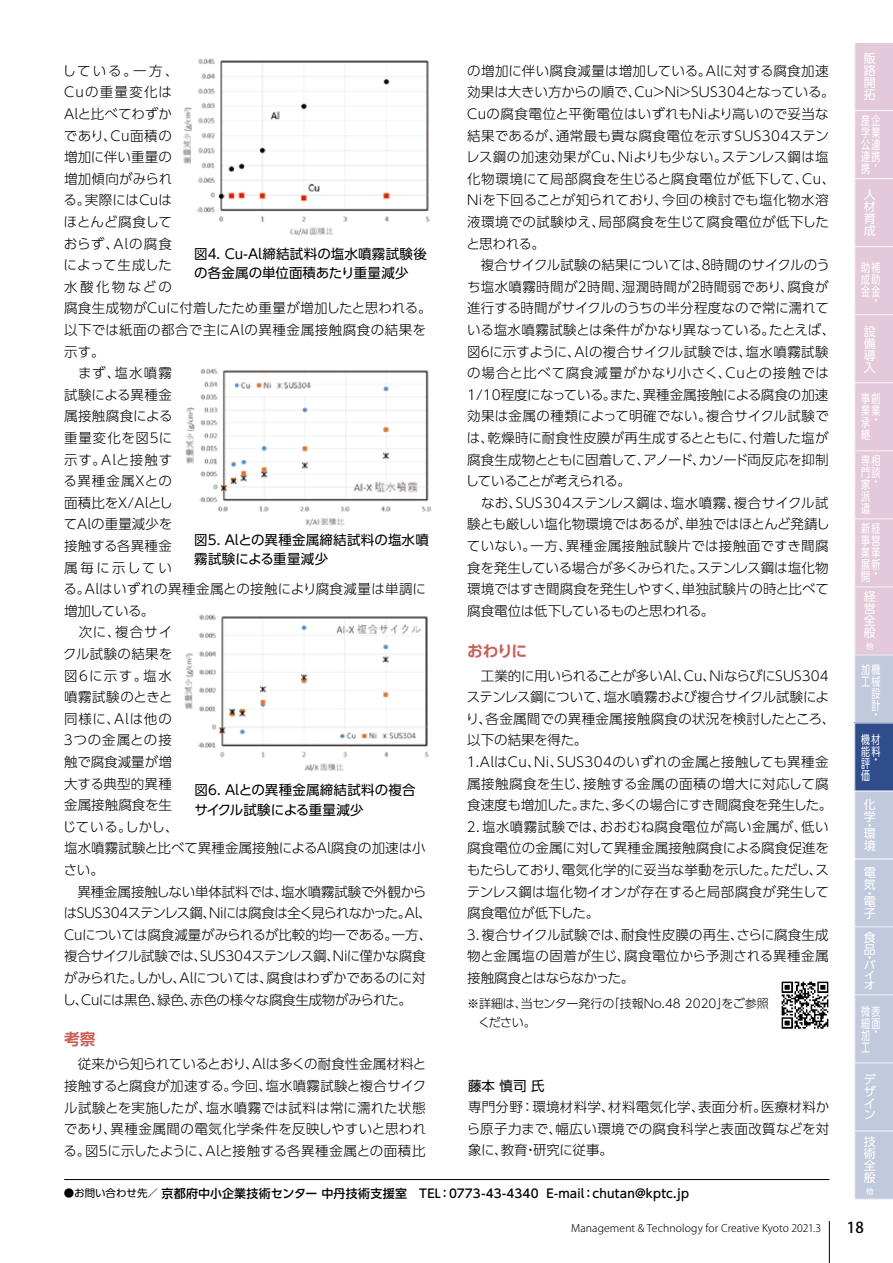
<style>
.page{position:relative;width:893px;height:1263px;background:#fff}
.page>*{position:absolute;margin:0;border:0;box-sizing:border-box;transform-origin:0 0}
.t1{font:700 15.75px "UD Shin Go Pro De";letter-spacing:-.045em;color:#cd5e57}
.t2{font:500 15px "Koz Go Pro";color:#000}
.t3{font:300 13.5px/21.6px "UD Shin Go Pro";letter-spacing:.005em;color:#000}
.t4{font:13.5px/19.5px "UD Shin Go Pro";letter-spacing:.01em;color:#000}
.t5{font:500 12px "UD Shin Go Pro";letter-spacing:.015em;color:#000}
.t6{font:12px/12px "UD Shin Go Pro";color:#fff;scale:.75 1}
.t7{font:12px/12px "UD Shin Go Pro";color:#fff}
.t8{font:300 12px/19.5px "UD Shin Go Pro";color:#000}
.t9{font:300 10.5px "Koz Go Pro";letter-spacing:.01em;color:#000}
.t10{font:10.5px/9.9px "UD Shin Go Pro";color:#fff;scale:1.15 1}
.t11{font:7.5px "UD Shin Go Pro";color:#fff}
.s1{font-weight:400;font-size:10.5px}
</style>
<div class="page">
<hr style="left:829px;top:1221px;width:1px;height:42px;background:#000">
<svg style="left:854px;top:42px;width:39px;height:1158px;background:#ccc3d7"></svg>
<hr style="left:64px;top:1179px;width:765px;height:1px;background:#000">
<img style="left:183px;top:58px;width:247px;height:178px">
<img style="left:185px;top:368px;width:246px;height:158px">
<img style="left:184px;top:614px;width:245px;height:158px">
<img style="left:781px;top:981px;width:48px;height:48px">
<p class="t3" style="left:62px;top:59px;width:372px">している。一方、<br>Cuの重量変化は<br>Alと比べてわずか<br>であり、Cu面積の<br>増加に伴い重量の<br>増加傾向がみられ<br>る。実際にはCuは<br>ほとんど腐食して<br>おらず、Alの腐食<br>によって生成した<br>水酸化物などの<br>腐食生成物がCuに付着したため重量が増加したと思われる。以下では紙面の都合で主にAlの異種金属接触腐食の結果を示す。<br>　まず、塩水噴霧<br>試験による異種金<br>属接触腐食による<br>重量変化を図５に<br>示す。Alと接触す<br>る異種金属Xとの<br>面積比をX/Alとし<br>てAlの重量減少を<br>接触する各異種金<br>属毎に示してい<br>る。Alはいずれの異種金属との接触により腐食減量は単調に増加している。<br>　次に、複合サイ<br>クル試験の結果を<br>図６に示す。塩水<br>噴霧試験のときと<br>同様に、Alは他の<br>３つの金属との接<br>触で腐食減量が増<br>大する典型的異種<br>金属接触腐食を生<br>じている。しかし、<br>塩水噴霧試験と比べて異種金属接触によるAl腐食の加速は小さい。<br>　異種金属接触しない単体試料では、塩水噴霧試験で外観からはSUS304ステンレス鋼、Niには腐食は全く見られなかった。Al、<br>Cuについては腐食減量がみられるが比較的均一である。一方、複合サイクル試験では、SUS304ステンレス鋼、Niに僅かな腐食がみられた。しかし、Alについては、腐食はわずかであるのに対し、Cuには黒色、緑色、赤色の様々な腐食生成物がみられた。</p>
<p class="t1" style="left:64px;top:1026px;width:33px">考察</p>
<p class="t3" style="left:64px;top:1053px;width:364px;text-align:justify">　従来から知られているとおり、Alは多くの耐食性金属材料と接触すると腐食が加速する。今回、塩水噴霧試験と複合サイクル試験とを実施したが、塩水噴霧では試料は常に濡れた状態であり、異種金属間の電気化学条件を反映しやすいと思われる。図５に示したように、Alと接触する各異種金属との面積比</p>
<p class="t4" style="left:194px;top:243px;width:234px">図4. Cu-Al締結試料の塩水噴霧試験後の各金属の単位面積あたり重量減少</p>
<p class="t4" style="left:194px;top:529px;width:236px">図5. Alとの異種金属締結試料の塩水噴霧試験による重量減少</p>
<p class="t4" style="left:194px;top:780px;width:223px">図6. Alとの異種金属締結試料の複合サイクル試験による重量減少</p>
<p class="t3" style="left:466px;top:59px;width:371px">の増加に伴い腐食減量は増加している。Alに対する腐食加速効果は大きい方からの順で、Cu&gt;Ni&gt;SUS304となっている。<br>Cuの腐食電位と平衡電位はいずれもNiより高いので妥当な結果であるが、通常最も貴な腐食電位を示すSUS304ステンレス鋼の加速効果がCu、Niよりも少ない。ステンレス鋼は塩化物環境にて局部腐食を生じると腐食電位が低下して、Cu、<br>Niを下回ることが知られており、今回の検討でも塩化物水溶液環境での試験ゆえ、局部腐食を生じて腐食電位が低下したと思われる。<br>　複合サイクル試験の結果については、８時間のサイクルのうち塩水噴霧時間が2時間、湿潤時間が２時間弱であり、腐食が進行する時間がサイクルのうちの半分程度なので常に濡れている塩水噴霧試験とは条件がかなり異なっている。たとえば、図６に示すように、Alの複合サイクル試験では、塩水噴霧試験の場合と比べて腐食減量がかなり小さく、Cuとの接触では<br>1/10程度になっている。また、異種金属接触による腐食の加速効果は金属の種類によって明確でない。複合サイクル試験では、乾燥時に耐食性皮膜が再生成するとともに、付着した塩が腐食生成物とともに固着して、アノード、カソード両反応を抑制していることが考えられる。<br>　なお、SUS304ステンレス鋼は、塩水噴霧、複合サイクル試験とも厳しい塩化物環境ではあるが、単独ではほとんど発錆していない。一方、異種金属接触試験片では接触面ですき間腐食を発生している場合が多くみられた。ステンレス鋼は塩化物環境ではすき間腐食を発生しやすく、単独試験片の時と比べて腐食電位は低下しているものと思われる。</p>
<p class="t1" style="left:467px;top:638px;width:62px">おわりに</p>
<p class="t3" style="left:465px;top:664px;width:372px">　工業的に用いられることが多いAl、Cu、NiならびにSUS304ステンレス鋼について、塩水噴霧および複合サイクル試験により、各金属間での異種金属接触腐食の状況を検討したところ、以下の結果を得た。<br>１.AlはCu、Ni、SUS304のいずれの金属と接触しても異種金属接触腐食を生じ、接触する金属の面積の増大に対応して腐食速度も増加した。また、多くの場合にすき間腐食を発生した。<br>２．塩水噴霧試験では、おおむね腐食電位が高い金属が、低い腐食電位の金属に対して異種金属接触腐食による腐食促進をもたらしており、電気化学的に妥当な挙動を示した。ただし、ステンレス鋼は塩化物イオンが存在すると局部腐食が発生して腐食電位が低下した。<br>３．複合サイクル試験では、耐食性皮膜の再生、さらに腐食生成物と金属塩の固着が生じ、腐食電位から予測される異種金属接触腐食とはならなかった。</p>
<p class="t8" style="left:467px;top:993px;width:303px">※詳細は、当センター発行の「技報No.48 2020」をご参照　ください。</p>
<p class="t4" style="left:468px;top:1075px;width:78px">藤本 慎司 氏</p>
<p class="t3" style="left:467px;top:1096px;width:364px;text-align:justify">専門分野：環境材料学、材料電気化学、表面分析。医療材料から原子力まで、幅広い環境での腐食科学と表面改質などを対象に、教育・研究に従事。</p>
<p class="t5" style="left:64px;top:1184px;width:627px"><span class="s1">●お問い合わせ先／</span> 京都府中小企業技術センター 中丹技術支援室　TEL：0773-43-4340 E-mail：chutan@kptc.jp</p>
<p class="t7" style="left:864px;top:52px;width:13px;text-align:justify">販路開拓</p>
<p class="t6" style="left:861px;top:114px;width:27px;text-align:justify">産企学業公連連携携</p>
<p class="t6" style="left:871px;top:159px;width:9px">・</p>
<p class="t7" style="left:864px;top:188px;width:13px;text-align:justify">人材育成</p>
<p class="t6" style="left:861px;top:261px;width:27px;text-align:justify">助補成助金金</p>
<p class="t6" style="left:871px;top:294px;width:9px">・</p>
<p class="t7" style="left:864px;top:325px;width:13px;text-align:justify">設備導入</p>
<p class="t6" style="left:861px;top:392px;width:27px">事創業業承継</p>
<p class="t6" style="left:871px;top:413px;width:9px">・</p>
<p class="t6" style="left:861px;top:454px;width:27px">専相門談家派遣</p>
<p class="t6" style="left:871px;top:475px;width:9px">・</p>
<p class="t6" style="left:861px;top:522px;width:27px;text-align:justify">新経事営業革展新開</p>
<p class="t6" style="left:871px;top:567px;width:9px">・</p>
<p class="t7" style="left:864px;top:590px;width:13px;text-align:justify">経営全般</p>
<p class="t11" style="left:866px;top:640px;width:9px">他</p>
<p class="t6" style="left:861px;top:663px;width:27px;text-align:right">加機工械設計</p>
<p class="t6" style="left:861px;top:701px;width:27px;line-height:25.2px;text-align:right">・<br>機材</p>
<p class="t6" style="left:861px;top:745px;width:27px">能料評価</p>
<p class="t6" style="left:871px;top:753px;width:9px">・</p>
<p class="t7" style="left:864px;top:798px;width:13px">化学</p>
<p class="t7" style="left:864px;top:820px;width:13px;line-height:8.4px">・環</p>
<p class="t7" style="left:864px;top:839px;width:13px">境</p>
<p class="t7" style="left:864px;top:866px;width:13px">電気</p>
<p class="t7" style="left:864px;top:888px;width:13px;line-height:8.4px">・電</p>
<p class="t7" style="left:864px;top:907px;width:13px">子</p>
<p class="t7" style="left:864px;top:931px;width:13px">食品</p>
<p class="t7" style="left:864px;top:951px;width:9px">・</p>
<p class="t10" style="left:864px;top:960px;width:12px">バイオ</p>
<p class="t6" style="left:861px;top:1005px;width:27px">微表細面加工</p>
<p class="t6" style="left:871px;top:1025px;width:9px">・</p>
<p class="t7" style="left:864px;top:1073px;width:14px;line-height:11.6px">デザイン</p>
<p class="t7" style="left:864px;top:1135px;width:13px;text-align:justify">技術全般</p>
<p class="t11" style="left:866px;top:1185px;width:9px">他</p>
<p class="t9" style="left:571px;top:1221px;width:251px">Management &amp; Technology for Creative Kyoto 2021.3</p>
<p class="t2" style="left:847px;top:1218px;width:18px">18</p>
</div>
